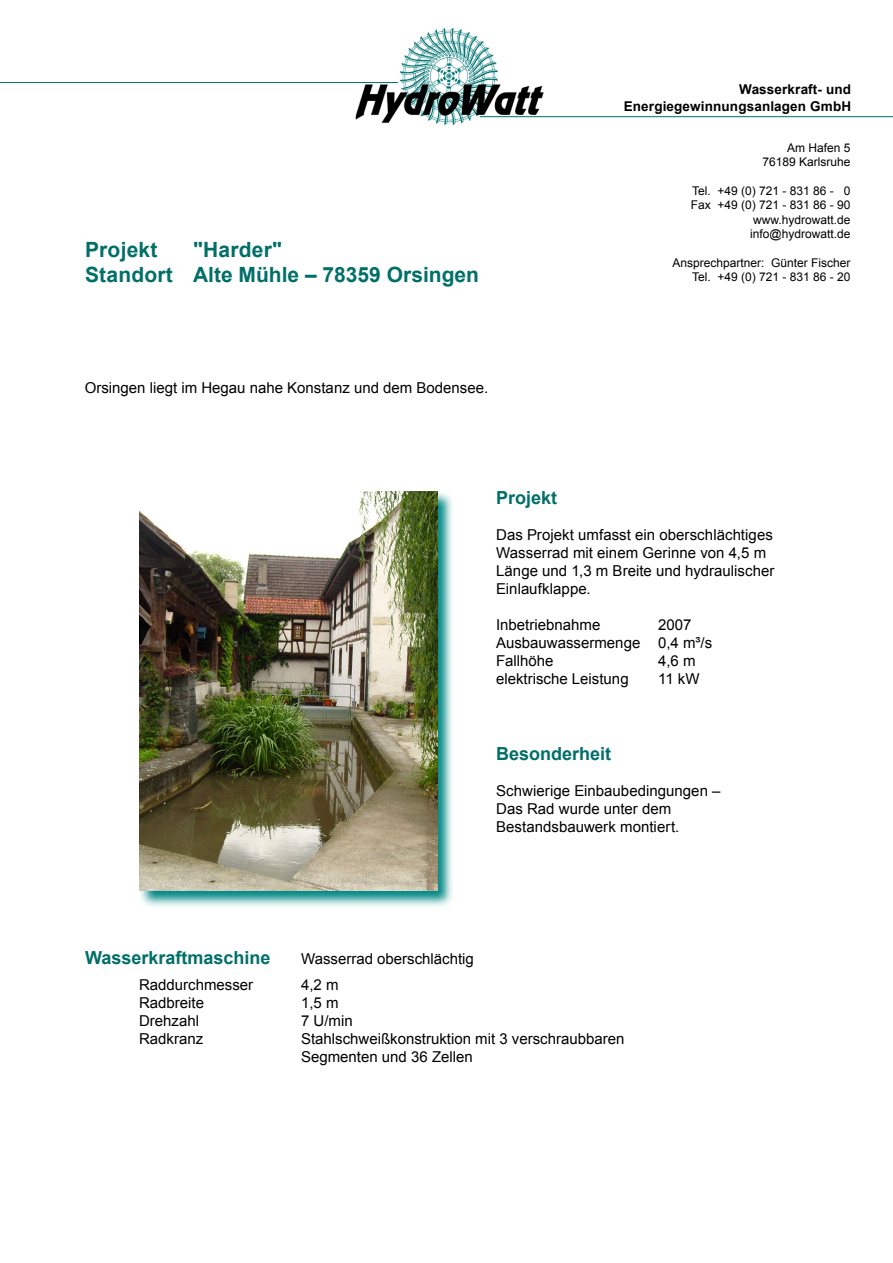
<style>
.page{position:relative;width:893px;height:1263px;background:#fff}
.page>*{position:absolute;margin:0;border:0;box-sizing:border-box;transform-origin:0 0}
.t1{font:700 21px/25.2px "Arial";letter-spacing:.005em;color:#006f68}
.t2{font:700 18px "Arial";color:#006f68}
.t3{font:15px/18px "Arial";color:#000}
.t4{font:700 13.5px/16.5px "Arial";letter-spacing:.01em;color:#000;text-align:right}
.t5{font:12px/14.4px "Arial";color:#000;text-align:right}
</style>
<div class="page">
<img style="left:355px;top:27px;width:189px;height:99px">
<hr style="left:324px;top:80px;width:75px;height:4px;background:#fff">
<svg style="left:479px;top:115px;width:91px;height:5px"></svg>
<hr style="left:0;top:82px;width:398px;height:1px;background:#006f68">
<hr style="left:480px;top:116px;width:413px;height:1px;background:#006f68">
<svg style="left:140px;top:491px;width:313px;height:415px;background:#7abab5"></svg>
<img style="left:139px;top:491px;width:298px;height:400px">
<h1 class="t1" style="left:85px;top:237px;width:395px;text-indent:108px">"Harder"<br>Standort Alte Mühle – 78359 Orsingen</h1>
<h1 class="t1" style="left:85px;top:237px;width:74px">Projekt</h1>
<p class="t4" style="left:624px;top:82px;width:229px">Wasserkraft- und<br>Energiegewinnungsanlagen GmbH</p>
<p class="t5" style="left:762px;top:140px;width:90px">Am Hafen 5<br>76189 Karlsruhe</p>
<p class="t5" style="left:691px;top:184px;width:161px">Tel. +49 (0) 721 - 831 86 - 0<br>Fax +49 (0) 721 - 831 86 - 90 www.hydrowatt.de info@hydrowatt.de</p>
<p class="t5" style="left:672px;top:256px;width:180px">Ansprechpartner: Günter Fischer<br>Tel. +49 (0) 721 - 831 86 - 20</p>
<p class="t3" style="left:85px;top:379px;width:405px">Orsingen liegt im Hegau nahe Konstanz und dem Bodensee.</p>
<p class="t2" style="left:496px;top:486px;width:63px">Projekt</p>
<p class="t3" style="left:496px;top:526px;width:280px">Das Projekt umfasst ein oberschlächtiges Wasserrad mit einem Gerinne von 4,5 m Länge und 1,3 m Breite und hydraulischer Einlaufklappe.</p>
<p class="t3" style="left:496px;top:616px;width:106px">Inbetriebnahme</p>
<p class="t3" style="left:496px;top:616px;width:218px;text-indent:162px">2007<br>Ausbauwassermenge 0,4 m³/s<br>Fallhöhe</p>
<p class="t3" style="left:658px;top:652px;width:39px">4,6 m</p>
<p class="t3" style="left:496px;top:670px;width:134px">elektrische Leistung</p>
<p class="t3" style="left:658px;top:670px;width:43px">11 kW</p>
<p class="t2" style="left:496px;top:741px;width:117px">Besonderheit</p>
<p class="t3" style="left:496px;top:782px;width:226px">Schwierige Einbaubedingungen –<br>Das Rad wurde unter dem<br>Bestandsbauwerk montiert.</p>
<p class="t2" style="left:85px;top:946px;width:187px">Wasserkraftmaschine</p>
<p class="t3" style="left:301px;top:950px;width:174px">Wasserrad oberschlächtig</p>
<p class="t3" style="left:139px;top:976px;width:116px">Raddurchmesser</p>
<p class="t3" style="left:301px;top:976px;width:39px">4,2 m</p>
<p class="t3" style="left:139px;top:994px;width:67px">Radbreite</p>
<p class="t3" style="left:301px;top:994px;width:39px">1,5 m</p>
<p class="t3" style="left:139px;top:1012px;width:62px">Drehzahl</p>
<p class="t3" style="left:301px;top:1012px;width:53px">7 U/min</p>
<p class="t3" style="left:139px;top:1030px;width:66px">Radkranz</p>
<p class="t3" style="left:301px;top:1030px;width:325px">Stahlschweißkonstruktion mit 3 verschraubbaren<br>Segmenten und 36 Zellen</p>
</div>
